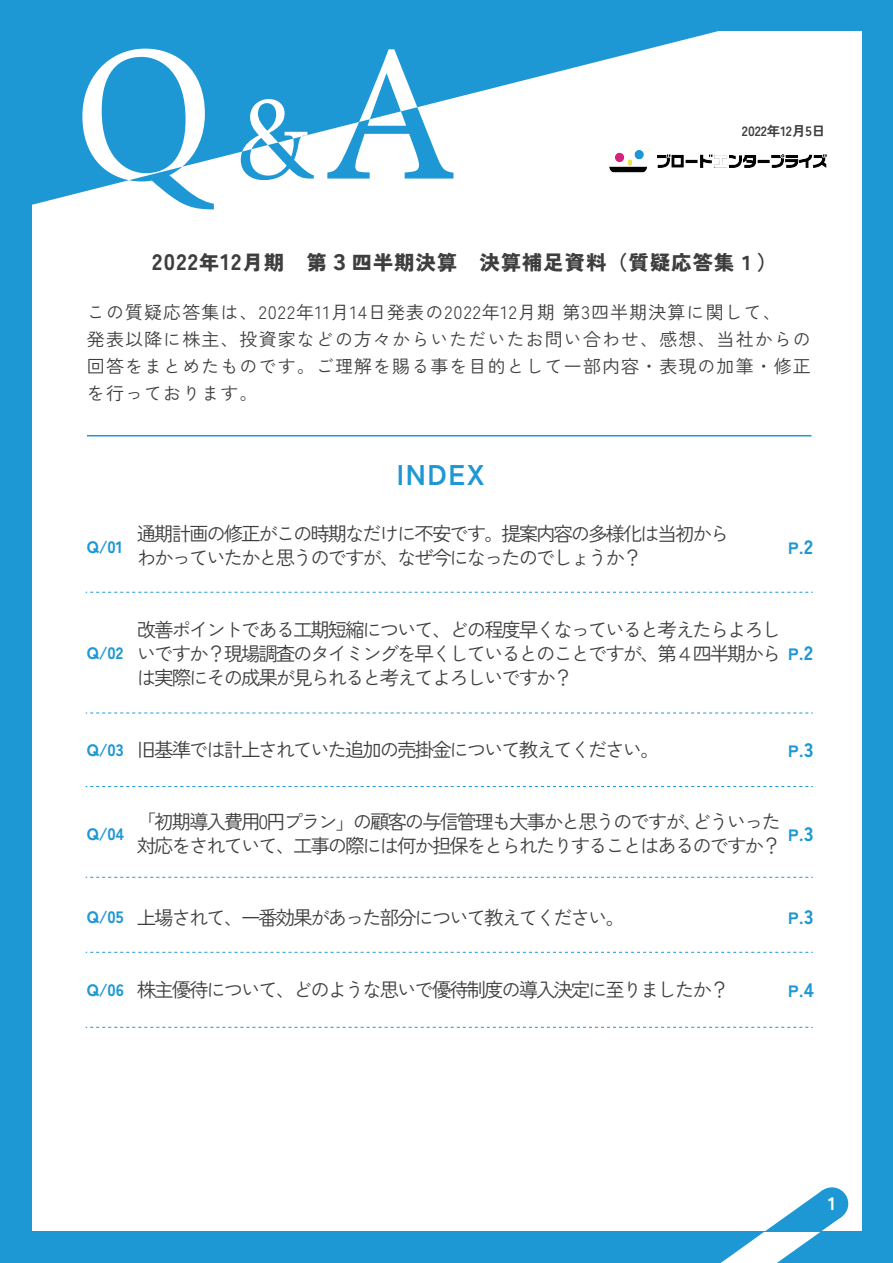
<style>
.page{position:relative;width:893px;height:1263px;background:#1e98d5}
.page>*{position:absolute;margin:0;border:0;box-sizing:border-box;transform-origin:0 0}
.t1{font:700 28.5px "Zen Kaku Gothic New";letter-spacing:.06em;color:#1e98d5}
.t2{font:900 20.1px "Zen Kaku Gothic New";letter-spacing:.06em;color:#3e3e3f}
.t3{font:19.5px/24px "Zen Kaku Gothic New";letter-spacing:-.11em;color:#3e3e3f}
.t4{font:18px/27px "Zen Kaku Gothic New";letter-spacing:.06em;color:#3e3e3f}
.t5{font:900 18px "Zen Kaku Gothic New";color:#fff}
.t6{font:900 16.5px "Zen Kaku Gothic New";letter-spacing:-.01em;color:#1e98d5}
.t7{font:700 13.5px "Zen Kaku Gothic New";color:#3e3e3f}
.s1{font-size:22.5px}
.s2{font-size:19.5px}
</style>
<div class="page">
<div style="left:32px;top:32px;width:829px;height:1199px;background:#fff"></div>
<svg style="left:721px;top:1190px;width:121px;height:73px"></svg>
<div style="left:816px;top:1187px;width:32px;height:33px;background:#1e98d5;border-radius:50%"></div>
<hr style="left:87px;top:435px;width:724px;height:1px;background:#1e98d5">
<svg style="left:186px;top:205px;width:28px;height:4px"></svg>
<svg style="left:32px;top:31px;width:830px;height:174px"></svg>
<svg style="left:327px;top:73px;width:126px;height:106px"></svg>
<svg style="left:241px;top:103px;width:73px;height:77px"></svg>
<svg style="left:86px;top:592px;width:727px;height:1px"></svg>
<svg style="left:86px;top:713px;width:727px;height:1px"></svg>
<svg style="left:86px;top:786px;width:727px;height:1px"></svg>
<svg style="left:86px;top:877px;width:727px;height:1px"></svg>
<svg style="left:86px;top:952px;width:727px;height:1px"></svg>
<svg style="left:86px;top:1027px;width:727px;height:1px"></svg>
<p class="t7" style="left:742px;top:123px;width:85px">2022年12月5日</p>
<p class="t2" style="left:152px;top:250px;width:626px"><span class="s1">2022</span>年<span class="s1">12</span>月期　第<span class="s1">３</span>四半期決算　決算補足資料（質疑応答集１）</p>
<p class="t4" style="left:87px;top:299px;width:725px">この質疑応答集は、2022年11月14日発表の2022年12月期 第3四半期決算に関して、<br>発表以降に株主、投資家などの方々からいただいたお問い合わせ、感想、当社からの回答をまとめたものです。ご理解を賜る事を目的として一部内容・表現の加筆・修正を行っております。</p>
<p class="t6" style="left:87px;top:536px;width:37px">Q/01</p>
<h1 class="t1" style="left:397px;top:456px;width:89px">INDEX</h1>
<p class="t3" style="left:137px;top:522px;width:594px">通期計画の修正がこの時期なだけに不安です。提案内容の多様化は当初からわかっていたかと思うのですが、なぜ今になったのでしょうか？</p>
<p class="t6" style="left:788px;top:537px;width:26px">P.<span class="s2">2</span></p>
<p class="t6" style="left:87px;top:642px;width:38px">Q/02</p>
<p class="t3" style="left:137px;top:618px;width:646px;text-align:justify">改善ポイントである工期短縮について、どの程度早くなっていると考えたらよろしいですか？現場調査のタイミングを早くしているとのことですが、第４四半期からは実際にその成果が見られると考えてよろしいですか？</p>
<p class="t6" style="left:788px;top:643px;width:26px">P.<span class="s2">2</span></p>
<p class="t6" style="left:87px;top:739px;width:38px">Q/03</p>
<p class="t3" style="left:137px;top:738px;width:524px">旧基準では計上されていた追加の売掛金について教えてください。</p>
<p class="t6" style="left:788px;top:740px;width:27px">P.<span class="s2">3</span></p>
<p class="t6" style="left:87px;top:823px;width:38px">Q/04</p>
<p class="t3" style="left:137px;top:810px;width:646px">「初期導入費用0円プラン」の顧客の与信管理も大事かと思うのですが、どういった対応をされていて、工事の際には何か担保をとられたりすることはあるのですか？</p>
<p class="t6" style="left:788px;top:824px;width:27px">P.<span class="s2">3</span></p>
<p class="t6" style="left:87px;top:906px;width:38px">Q/05</p>
<p class="t3" style="left:137px;top:906px;width:490px">上場されて、一番効果があった部分について教えてください。</p>
<p class="t6" style="left:788px;top:907px;width:27px">P.<span class="s2">3</span></p>
<p class="t3" style="left:137px;top:978px;width:594px">株主優待について、どのような思いで優待制度の導入決定に至りましたか？</p>
<p class="t6" style="left:87px;top:979px;width:38px">Q/06</p>
<p class="t6" style="left:788px;top:980px;width:27px">P.<span class="s2">4</span></p>
<p class="t5" style="left:828px;top:1192px;width:9px">1</p>
</div>
